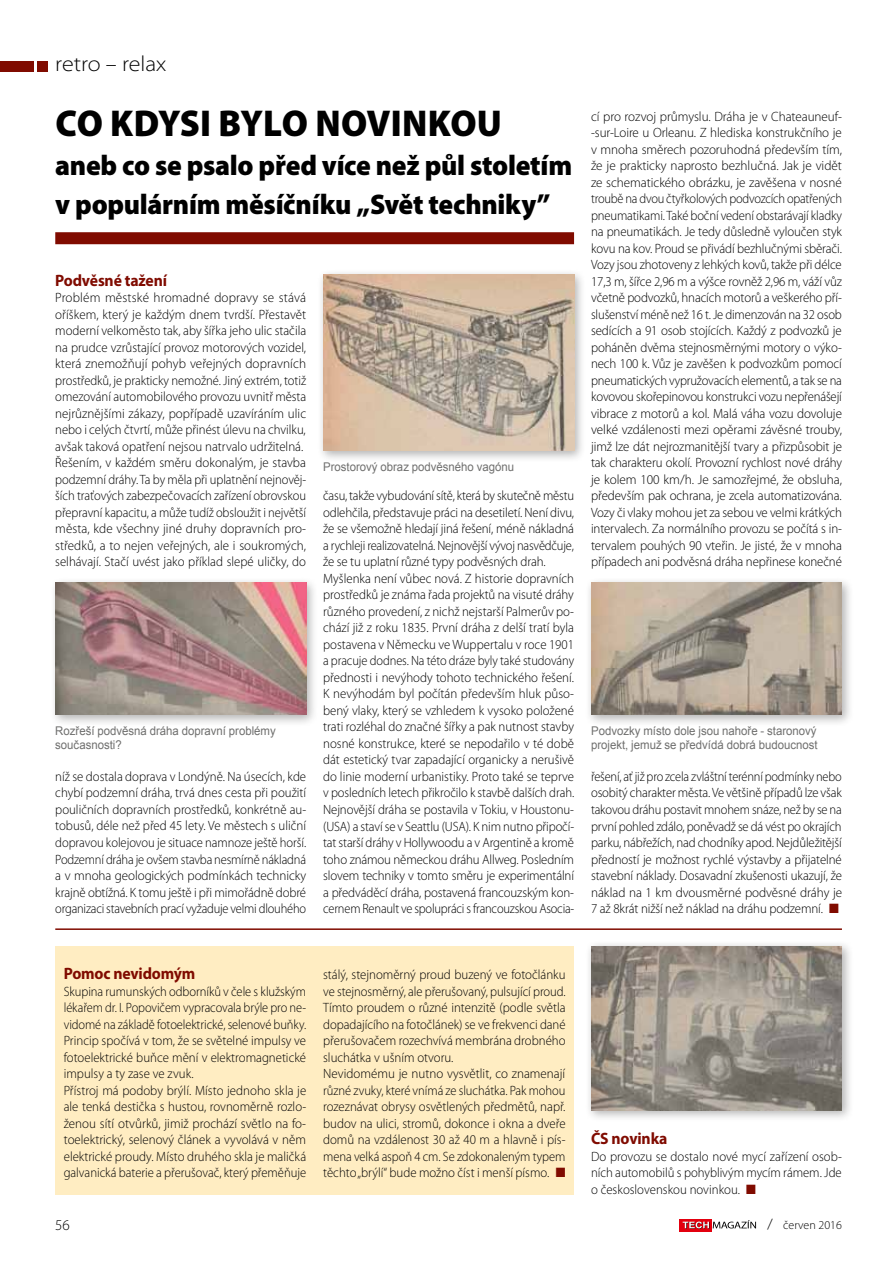
<style>
.page{position:relative;width:893px;height:1263px;background:#fff}
.page>*{position:absolute;margin:0;border:0;box-sizing:border-box;transform-origin:0 0}
.t1{font:900 37.5px "Myriad Pro";letter-spacing:.005em;color:#000;scale:.96 1}
.t2{font:900 28.5px/39px "Myriad Pro";letter-spacing:-.01em;color:#000;scale:.96 1}
.t3{font:300 semi-expanded 21.75px "Myriad Pro";color:#000}
.t4{font:700 16.5px "Myriad Pro";letter-spacing:-.01em;color:#800b00;scale:.95 1}
.t5{font:300 15px "Myriad Pro";color:#000}
.t6{font:300 13.5px/16.5px "Myriad Pro";color:#000}
.t7{font:300 13.5px/16.5px "Myriad Pro";color:#000;scale:.93 1}
.t8{font:300 13.5px/16.5px "Myriad Pro";color:#000;text-align:justify;scale:.95 1}
.t9{font:300 13.5px/16.5px "Myriad Pro";color:#000;text-align:justify;scale:.92 1}
.t10{font:12px/13.5px "Arial";color:#6f6f6e;scale:.95 1}
.t11{font:300 12px "Myriad Pro";color:#000}
.s1{color:#800b00}
.s2{font-size:15px}
</style>
<div class="page">
<div style="left:0;top:62px;width:33px;height:10px;background:#800b00"></div>
<div style="left:38px;top:62px;width:10px;height:10px;background:#800b00"></div>
<div style="left:680px;top:1219px;width:32px;height:12px;background:#e3000f"></div>
<svg style="left:683px;top:1220px;width:73px;height:9px"></svg>
<div style="left:55px;top:232px;width:519px;height:12px;background:#800b00"></div>
<div style="left:49px;top:577px;width:269px;height:150px;background:#000;opacity:.3"></div>
<img style="left:55px;top:583px;width:251px;height:132px">
<div style="left:585px;top:940px;width:269px;height:182px;background:#000;opacity:.3"></div>
<img style="left:591px;top:946px;width:251px;height:164px">
<div style="left:317px;top:268px;width:269px;height:195px;background:#000;opacity:.3"></div>
<img style="left:323px;top:274px;width:251px;height:177px">
<div style="left:585px;top:577px;width:269px;height:150px;background:#000;opacity:.3"></div>
<img style="left:591px;top:583px;width:251px;height:132px">
<hr style="left:55px;top:928px;width:787px;height:2px;background:#800b00">
<div style="left:55px;top:946px;width:519px;height:249px;background:#ffedc2"></div>
<h3 class="t3" style="left:55px;top:52px;width:113px">retro – relax</h3>
<h1 class="t1" style="left:56px;top:102px;width:466px">Co kdysi bylo novinkou</h1>
<h2 class="t2" style="left:55px;top:146px;width:540px">aneb co se psalo před více než půl stoletím v populárním měsíčníku „Svět techniky”</h2>
<p class="t4" style="left:55px;top:270px;width:119px">Podvěsné tažení</p>
<p class="t6" style="left:55px;top:290px;width:253px">Problém městské hromadné dopravy se stává oříškem, který je každým dnem tvrdší. Přestavět moderní velkoměsto tak, aby šířka jeho ulic stačila na prudce vzrůstající provoz motorových vozidel, která znemožňují pohyb veřejných dopravních prostředků, je prakticky nemožné. Jiný extrém, totiž omezování automobilového provozu uvnitř města nejrůznějšími zákazy, popřípadě uzavíráním ulic nebo i celých čtvrtí, může přinést úlevu na chvilku, avšak taková opatření nejsou natrvalo udržitelná.<br>Řešením, v každém směru dokonalým, je stavba podzemní dráhy. Ta by měla při uplatnění nejnověj&shy;ších traťových zabezpečovacích zařízení obrovskou přepravní kapacitu, a může tudíž obsloužit i největší města, kde všechny jiné druhy dopravních pro&shy;středků, a to nejen veřejných, ale i soukromých, selhávají. Stačí uvést jako příklad slepé uličky, do</p>
<p class="t10" style="left:55px;top:724px;width:234px">Rozřeší podvěsná dráha dopravní problémy současnosti?</p>
<p class="t8" style="left:55px;top:768px;width:266px">níž se dostala doprava v Londýně. Na úsecích, kde chybí podzemní dráha, trvá dnes cesta při použití pouličních dopravních prostředků, konkrétně au&shy;tobusů, déle než před 45 lety. Ve městech s uliční dopravou kolejovou je situace namnoze ještě horší.<br>Podzemní dráha je ovšem stavba nesmírně nákladná a v mnoha geologických podmínkách technicky krajně obtížná. K tomu ještě i při mimořádně dobré organizaci stavebních prací vyžaduje velmi dlouhého</p>
<p class="t10" style="left:323px;top:460px;width:203px">Prostorový obraz podvěsného vagónu</p>
<p class="t7" style="left:323px;top:488px;width:271px">času, takže vybudování sítě, která by skutečně městu odlehčila, představuje práci na desetiletí. Není divu, že se všemožně hledají jiná řešení, méně nákladná a rychleji realizovatelná. Nejnovější vývoj nasvědčuje, že se tu uplatní různé typy podvěsných drah.<br>Myšlenka není vůbec nová. Z historie dopravních prostředků je známa řada projektů na visuté dráhy různého provedení, z nichž nejstarší Palmerův po&shy;chází již z roku 1835. První dráha z delší tratí byla postavena v Německu ve Wuppertalu v roce 1901 a pracuje dodnes. Na této dráze byly také studovány přednosti i nevýhody tohoto technického řešení.<br>K nevýhodám byl počítán především hluk půso&shy;bený vlaky, který se vzhledem k vysoko položené trati rozléhal do značné šířky a pak nutnost stavby nosné konstrukce, které se nepodařilo v té době dát estetický tvar zapadající organicky a nerušivě do linie moderní urbanistiky. Proto také se teprve v posledních letech přikročilo k stavbě dalších drah.<br>Nejnovější dráha se postavila v Tokiu, v Houstonu-(USA) a staví se v Seattlu (USA). K nim nutno připočí&shy;tat starší dráhy v Hollywoodu a v Argentině a kromě toho známou německou dráhu Allweg. Posledním slovem techniky v tomto směru je experimentální a předváděcí dráha, postavená francouzským kon&shy;cernem Renault ve spolupráci s francouzskou Asocia-</p>
<p class="t6" style="left:591px;top:108px;width:253px;text-align:justify">cí pro rozvoj průmyslu. Dráha je v Chateauneuf--sur-Loire u Orleanu. Z hlediska konstrukčního je v mnoha směrech pozoruhodná především tím, že je prakticky naprosto bezhlučná. Jak je vidět ze schematického obrázku, je zavěšena v nosné troubě na dvou čtyřkolových podvozcích opatřených pneumatikami. Také boční vedení obstarávají kladky na pneumatikách. Je tedy důsledně vyloučen styk kovu na kov. Proud se přivádí bezhlučnými sběrači.<br>Vozy jsou zhotoveny z lehkých kovů, takže při délce 17,3 m, šířce 2,96 m a výšce rovněž 2,96 m, váží vůz včetně podvozků, hnacích motorů a veškerého pří&shy;slušenství méně než 16 t. Je dimenzován na 32 osob sedících a 91 osob stojících. Každý z podvozků je poháněn dvěma stejnosměrnými motory o výko&shy;nech 100 k. Vůz je zavěšen k podvozkům pomocí pneumatických vypružovacích elementů, a tak se na kovovou skořepinovou konstrukci vozu nepřenášejí vibrace z motorů a kol. Malá váha vozu dovoluje velké vzdálenosti mezi opěrami závěsné trouby, jimž lze dát nejrozmanitější tvary a přizpůsobit je tak charakteru okolí. Provozní rychlost nové dráhy je kolem 100 km/h. Je samozřejmé, že obsluha, především pak ochrana, je zcela automatizována.<br>Vozy či vlaky mohou jet za sebou ve velmi krátkých intervalech. Za normálního provozu se počítá s in&shy;tervalem pouhých 90 vteřin. Je jisté, že v mnoha případech ani podvěsná dráha nepřinese konečné</p>
<p class="t10" style="left:591px;top:724px;width:240px">Podvozky místo dole jsou nahoře - staronový projekt, jemuž se předvídá dobrá budoucnost</p>
<p class="t9" style="left:591px;top:768px;width:274px">řešení, ať již pro zcela zvláštní terénní podmínky nebo osobitý charakter města. Ve většině případů lze však takovou dráhu postavit mnohem snáze, než by se na první pohled zdálo, poněvadž se dá vést po okrajích parku, nábřežích, nad chodníky apod. Nejdůležitější předností je možnost rychlé výstavby a přijatelné stavební náklady. Dosavadní zkušenosti ukazují, že náklad na 1 km dvousměrné podvěsné dráhy je 7 až 8krát nižší než náklad na dráhu podzemní. <span class="s1">■</span></p>
<p class="t4" style="left:64px;top:963px;width:140px">Pomoc nevidomým</p>
<p class="t7" style="left:64px;top:983px;width:262px">Skupina rumunských odborníků v čele s klužským lékařem dr. I. Popovičem vypracovala brýle pro ne&shy;vidomé na základě fotoelektrické, selenové buňky.<br>Princip spočívá v tom, že se světelné impulsy ve fotoelektrické buňce mění v elektromagnetické impulsy a ty zase ve zvuk.<br>Přístroj má podoby brýlí. Místo jednoho skla je ale tenká destička s hustou, rovnoměrně rozlo&shy;ženou sítí otvůrků, jimiž prochází světlo na fo&shy;toelektrický, selenový článek a vyvolává v něm elektrické proudy. Místo druhého skla je maličká galvanická baterie a přerušovač, který přeměňuje</p>
<p class="t8" style="left:323px;top:966px;width:257px;text-align:left">stálý, stejnoměrný proud buzený ve fotočlánku ve stejnosměrný, ale přerušovaný, pulsující proud.<br>Tímto proudem o různé intenzitě (podle světla dopadajícího na fotočlánek) se ve frekvenci dané přerušovačem rozechvívá membrána drobného sluchátka v ušním otvoru.<br>Nevidomému je nutno vysvětlit, co znamenají různé zvuky, které vnímá ze sluchátka. Pak mohou rozeznávat obrysy osvětlených předmětů, např. budov na ulici, stromů, dokonce i okna a dveře domů na vzdálenost 30 až 40 m a hlavně i pís&shy;mena velká aspoň 4 cm. Se zdokonaleným typem těchto „brýlí“ bude možno číst i menší písmo. <span class="s1">■</span></p>
<p class="t4" style="left:591px;top:1128px;width:82px">ČS novinka</p>
<p class="t8" style="left:591px;top:1148px;width:266px">Do provozu se dostalo nové mycí zařízení osob&shy;ních automobilů s pohyblivým mycím rámem. Jde o československou novinkou. <span class="s1">■</span></p>
<p class="t5" style="left:55px;top:1216px;width:16px">56</p>
<p class="t11" style="left:767px;top:1218px;width:76px"><span class="s2">/</span> červen 2016</p>
</div>
